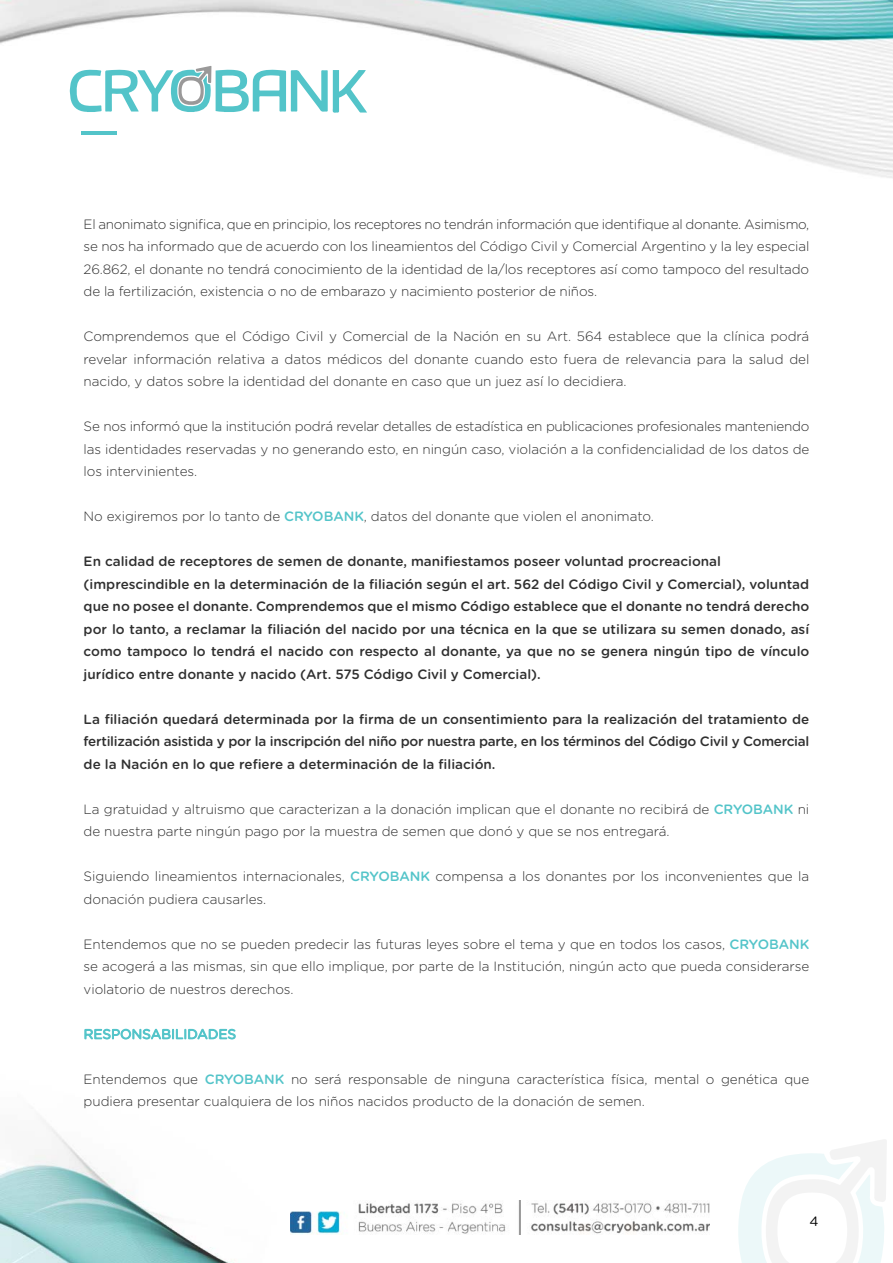
<style>
.page{position:relative;width:893px;height:1263px;background:#fff}
.page>*{position:absolute;margin:0;border:0;box-sizing:border-box;transform-origin:0 0}
.t1{font:300 13.5px/22.5px "Gotham Rounded";letter-spacing:-.005em;color:#303030;text-align:justify}
.t2{font:500 13.5px/22.5px "Gotham Rounded";color:#303030}
.t3{font:13.5px "Gotham Rounded";color:#000}
.s1{font-weight:500;color:#53c4c9}
</style>
<div class="page">
<svg style="left:738px;top:1140px;width:149px;height:123px"></svg>
<img style="left:0;top:1120px;width:291px;height:143px">
<img style="left:0;top:0;width:893px;height:178px">
<svg style="left:70px;top:66px;width:297px;height:47px"></svg>
<hr style="left:81px;top:132px;width:35px;height:3px;background:#53c4c9">
<svg style="left:85px;top:1029px;width:151px;height:11px"></svg>
<img style="left:291px;top:1201px;width:418px;height:34px">
<p class="t1" style="left:84px;top:212px;width:727px">El anonimato significa, que en principio, los receptores no tendrán información que identifique al donante. Asimismo, se nos ha informado que de acuerdo con los lineamientos del Código Civil y Comercial Argentino y la ley especial 26.862, el donante no tendrá conocimiento de la identidad de la/los receptores así como tampoco del resultado de la fertilización, existencia o no de embarazo y nacimiento posterior de niños.</p>
<p class="t1" style="left:84px;top:325px;width:727px">Comprendemos que el Código Civil y Comercial de la Nación en su Art. 564 establece que la clínica podrá revelar información relativa a datos médicos del donante cuando esto fuera de relevancia para la salud del nacido, y datos sobre la identidad del donante en caso que un juez así lo decidiera.</p>
<p class="t1" style="left:84px;top:415px;width:727px">Se nos informó que la institución podrá revelar detalles de estadística en publicaciones profesionales manteniendo las identidades reservadas y no generando esto, en ningún caso, violación a la confidencialidad de los datos de los intervinientes.</p>
<p class="t1" style="left:84px;top:505px;width:572px">No exigiremos por lo tanto de <span class="s1">CRYOBANK</span>, datos del donante que violen el anonimato.</p>
<p class="t2" style="left:84px;top:550px;width:727px">En calidad de receptores de semen de donante, manifiestamos poseer voluntad procreacional (imprescindible en la determinación de la filiación según el art. 562 del Código Civil y Comercial), voluntad que no posee el donante. Comprendemos que el mismo Código establece que el donante no tendrá derecho por lo tanto, a reclamar la filiación del nacido por una técnica en la que se utilizara su semen donado, así como tampoco lo tendrá el nacido con respecto al donante, ya que no se genera ningún tipo de vínculo jurídico entre donante y nacido (Art. 575 Código Civil y Comercial).</p>
<p class="t2" style="left:84px;top:707px;width:727px;text-align:justify">La filiación quedará determinada por la firma de un consentimiento para la realización del tratamiento de fertilización asistida y por la inscripción del niño por nuestra parte, en los términos del Código Civil y Comercial de la Nación en lo que refiere a determinación de la filiación.</p>
<p class="t1" style="left:84px;top:797px;width:727px">La gratuidad y altruismo que caracterizan a la donación implican que el donante no recibirá de <span class="s1">CRYOBANK</span> ni de nuestra parte ningún pago por la muestra de semen que donó y que se nos entregará.</p>
<p class="t1" style="left:84px;top:865px;width:727px">Siguiendo lineamientos internacionales, <span class="s1">CRYOBANK</span> compensa a los donantes por los inconvenientes que la donación pudiera causarles.</p>
<p class="t1" style="left:84px;top:932px;width:727px">Entendemos que no se pueden predecir las futuras leyes sobre el tema y que en todos los casos, <span class="s1">CRYOBANK </span>se acogerá a las mismas, sin que ello implique, por parte de la Institución, ningún acto que pueda considerarse violatorio de nuestros derechos.</p>
<p class="t1" style="left:84px;top:1067px;width:727px">Entendemos que <span class="s1">CRYOBANK</span> no será responsable de ninguna característica física, mental o genética que pudiera presentar cualquiera de los niños nacidos producto de la donación de semen.</p>
<p class="t3" style="left:809px;top:1212px;width:11px">4</p>
</div>
